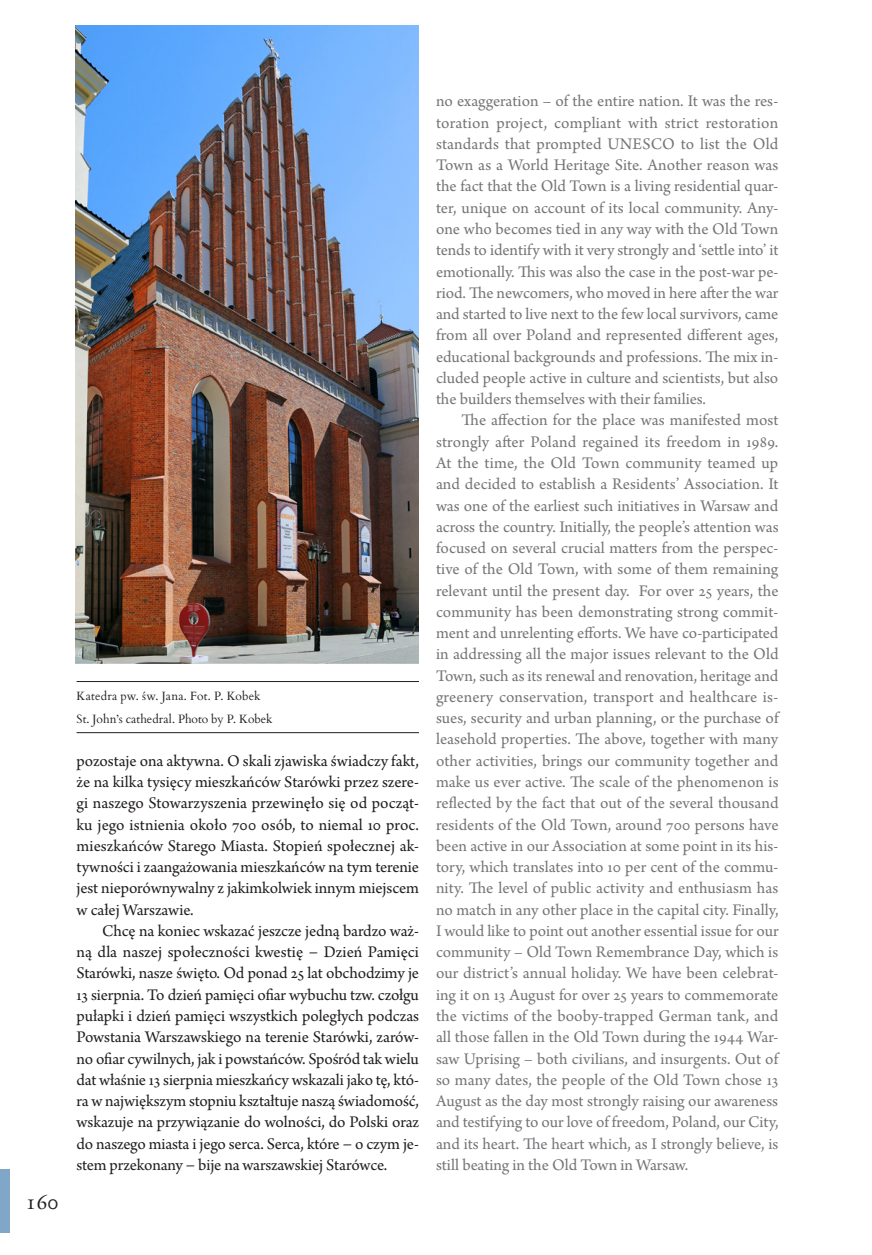
<style>
.page{position:relative;width:872px;height:1255px;background:#fff}
.page>*{position:absolute;margin:0;border:0;box-sizing:border-box;transform-origin:0 0}
.t1{font:22.5px "Adobe Garamond Pro";color:#231f20}
.No_Spacing{font:17.1px/21.3px "Arno Pro";color:#757679;text-align:justify}
.List_Paragraph{font:17.1px/21.3px "Arno Pro";letter-spacing:-.01em;color:#231f20;text-align:justify}
.Styl_akapitowy_3{font:12px "Cardo";letter-spacing:.005em;color:#231f20}
</style>
<div class="page">
<div style="left:0;top:1169px;width:9px;height:63px;background:#80a6c8"></div>
<img style="left:76px;top:25px;width:343px;height:638px">
<hr style="left:77px;top:681px;width:342px;height:1px;background:#231f20">
<hr style="left:77px;top:732px;width:342px;height:1px;background:#231f20">
<h1 class="t1" style="left:26px;top:1187px;width:35px">160</h1>
<p class="Styl_akapitowy_3" style="left:77px;top:686px;width:185px">Katedra pw. św. Jana. Fot. P. Kobek</p>
<p class="Styl_akapitowy_3" style="left:77px;top:709px;width:197px">St. John’s cathedral. Photo by P. Kobek</p>
<p class="List_Paragraph" style="left:77px;top:750px;width:344px">pozostaje ona aktywna. O skali zjawiska świadczy fakt, że na kilka tysięcy mieszkańców Starówki przez szere&shy;gi naszego Stowarzyszenia przewinęło się od począt&shy;ku jego istnienia około 700 osób, to niemal 10 proc. mieszkańców Starego Miasta. Stopień społecznej ak&shy;tywności i zaangażowania mieszkańców na tym terenie jest nieporównywalny z jakimkolwiek innym miejscem w całej Warszawie.</p>
<p class="List_Paragraph" style="left:77px;top:921px;width:344px;text-indent:26px">Chcę na koniec wskazać jeszcze jedną bardzo waż&shy;ną dla naszej społeczności kwestię − Dzień Pamięci Starówki, nasze święto. Od ponad 25 lat obchodzimy je 13 sierpnia. To dzień pamięci ofiar wybuchu tzw. czołgu pułapki i dzień pamięci wszystkich poległych podczas Powstania Warszawskiego na terenie Starówki, zarów&shy;no ofiar cywilnych, jak i powstańców. Spośród tak wielu dat właśnie 13 sierpnia mieszkańcy wskazali jako tę, któ&shy;ra w największym stopniu kształtuje naszą świadomość, wskazuje na przywiązanie do wolności, do Polski oraz do naszego miasta i jego serca. Serca, które − o czym je&shy;stem przekonany − bije na warszawskiej Starówce.</p>
<p class="No_Spacing" style="left:436px;top:91px;width:344px">no exaggeration – of the entire nation. It was the res&shy;toration project, compliant with strict restoration standards that prompted UNESCO to list the Old Town as a World Heritage Site. Another reason was the fact that the Old Town is a living residential quar&shy;ter, unique on account of its local community. Any&shy;one who becomes tied in any way with the Old Town tends to identify with it very strongly and ‘settle into’ it emotionally. This was also the case in the post-war pe&shy;riod. The newcomers, who moved in here after the war and started to live next to the few local survivors, came from all over Poland and represented different ages, educational backgrounds and professions. The mix in&shy;cluded people active in culture and scientists, but also the builders themselves with their families.</p>
<p class="No_Spacing" style="left:436px;top:410px;width:344px;text-indent:26px">The affection for the place was manifested most strongly after Poland regained its freedom in 1989.<br>At the time, the Old Town community teamed up and decided to establish a Residents’ Association. It was one of the earliest such initiatives in Warsaw and across the country. Initially, the people’s attention was focused on several crucial matters from the perspec&shy;tive of the Old Town, with some of them remaining relevant until the present day. For over 25 years, the community has been demonstrating strong commit&shy;ment and unrelenting efforts. We have co-participated in addressing all the major issues relevant to the Old Town, such as its renewal and renovation, heritage and greenery conservation, transport and healthcare is&shy;sues, security and urban planning, or the purchase of leasehold properties. The above, together with many other activities, brings our community together and make us ever active. The scale of the phenomenon is reflected by the fact that out of the several thousand residents of the Old Town, around 700 persons have been active in our Association at some point in its his&shy;tory, which translates into 10 per cent of the commu&shy;nity. The level of public activity and enthusiasm has no match in any other place in the capital city. Finally, I would like to point out another essential issue for our community – Old Town Remembrance Day, which is our district’s annual holiday. We have been celebrat&shy;ing it on 13 August for over 25 years to commemorate the victims of the booby-trapped German tank, and all those fallen in the Old Town during the 1944 War&shy;saw Uprising – both civilians, and insurgents. Out of so many dates, the people of the Old Town chose 13<br>August as the day most strongly raising our awareness and testifying to our love of freedom, Poland, our City, and its heart. The heart which, as I strongly believe, is still beating in the Old Town in Warsaw.</p>
</div>
